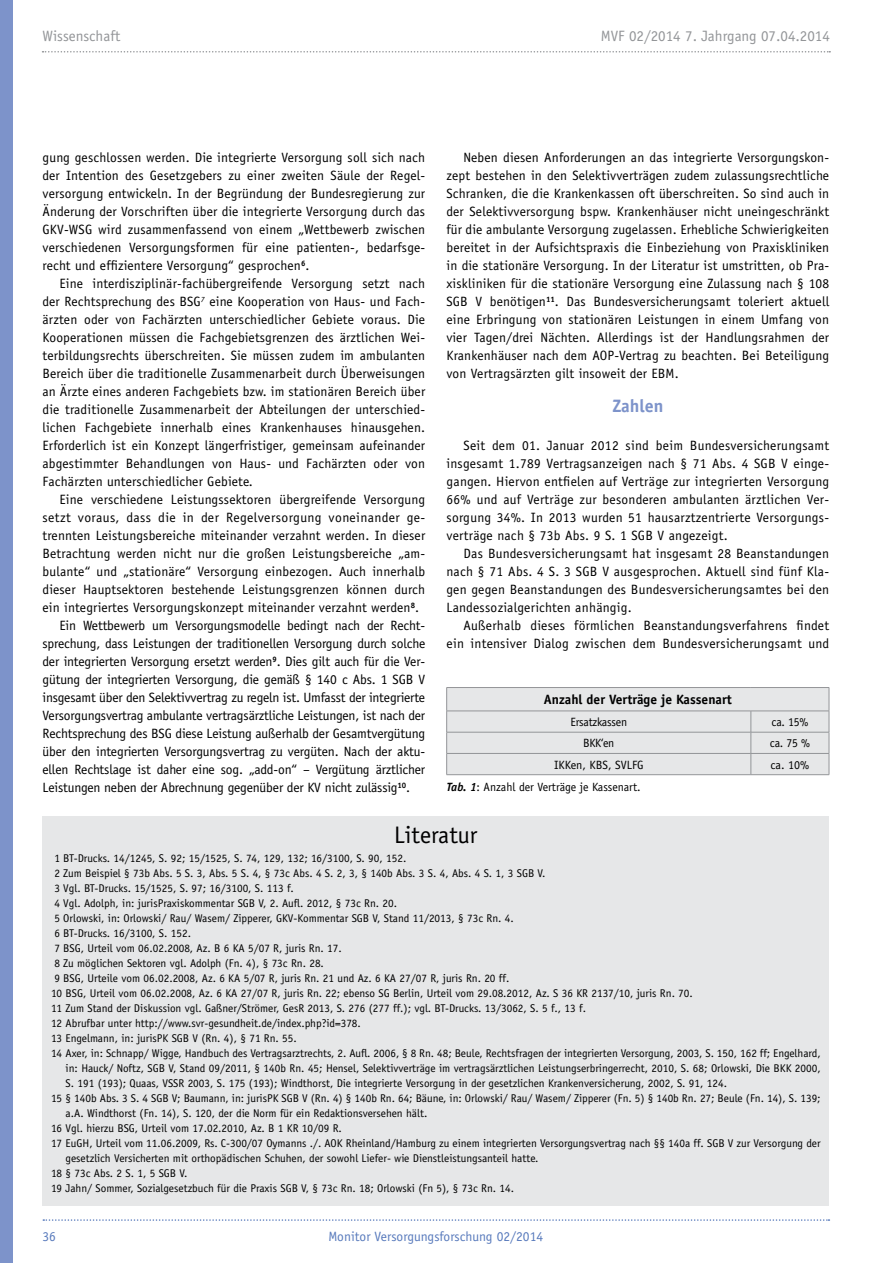
<style>
.page{position:relative;width:893px;height:1263px;background:#fff}
.page>*{position:absolute;margin:0;border:0;box-sizing:border-box;transform-origin:0 0}
.t1{font:24px "Officina Sans";color:#000}
.t2{font:700 18px "Officina Sans";color:#7d93ca}
.t3{font:15px "Officina Sans";color:#939598}
.t4{font:13.5px/18px "Officina Sans";letter-spacing:-.005em;color:#000;text-align:justify}
.t5{font:13.5px/18px "Officina Sans";letter-spacing:.02em;color:#000;text-align:right}
.t6{font:13.5px "Officina Sans";letter-spacing:.03em;color:#000}
.t7{font:13.5px "Officina Sans";color:#587abc}
.t8{font:700 13.5px "Officina Sans";color:#000}
.t9{font:12px "Officina Sans";color:#000}
.t10{font:12px "Officina Sans";letter-spacing:-.02em;color:#000}
.t11{font:11.25px "Officina Sans";color:#000}
.s1{font-weight:700;font-style:italic}
</style>
<div class="page">
<svg style="left:43px;top:51px;width:787px;height:2px"></svg>
<svg style="left:43px;top:1219px;width:786px;height:2px"></svg>
<div style="left:0;top:0;width:13px;height:1263px;background:#7d93ca"></div>
<div style="left:43px;top:816px;width:786px;height:390px;background:#e6e7e8"></div>
<svg style="left:446px;top:687px;width:384px;height:88px;background:#e0e1e2"></svg>
<hr style="left:446px;top:774px;width:305px;height:1px;background:#939598">
<hr style="left:751px;top:774px;width:78px;height:1px;background:#939598">
<p class="t3" style="left:43px;top:27px;width:79px">Wissenschaft</p>
<p class="t3" style="left:601px;top:27px;width:231px">MVF 02/2014 7. Jahrgang 07.04.2014</p>
<p class="t4" style="left:43px;top:148px;width:384px">gung geschlossen werden. Die integrierte Versorgung soll sich nach der Intention des Gesetzgebers zu einer zweiten Säule der Regel&shy;versorgung entwickeln. In der Begründung der Bundesregierung zur Änderung der Vorschriften über die integrierte Versorgung durch das GKV-WSG wird zusammenfassend von einem „Wettbewerb zwischen verschiedenen Versorgungsformen für eine patienten-, bedarfsge&shy;recht und effizientere Versorgung“ gesprochen<sup>6</sup>.</p>
<p class="t4" style="left:43px;top:274px;width:384px;text-indent:17px">Eine interdisziplinär-fachübergreifende Versorgung setzt nach der Rechtsprechung des BSG<sup>7</sup> eine Kooperation von Haus- und Fach&shy;ärzten oder von Fachärzten unterschiedlicher Gebiete voraus. Die Kooperationen müssen die Fachgebietsgrenzen des ärztlichen Wei&shy;terbildungsrechts überschreiten. Sie müssen zudem im ambulanten Bereich über die traditionelle Zusammenarbeit durch Überweisungen an Ärzte eines anderen Fachgebiets bzw. im stationären Bereich über die traditionelle Zusammenarbeit der Abteilungen der unterschied&shy;lichen Fachgebiete innerhalb eines Krankenhauses hinausgehen.<br>Erforderlich ist ein Konzept längerfristiger, gemeinsam aufeinander abgestimmter Behandlungen von Haus- und Fachärzten oder von Fachärzten unterschiedlicher Gebiete.</p>
<p class="t4" style="left:60px;top:490px;width:367px">Eine verschiedene Leistungssektoren übergreifende Versorgung</p>
<p class="t6" style="left:43px;top:510px;width:384px">setzt voraus, dass die in der Regelversorgung voneinander ge-</p>
<p class="t4" style="left:43px;top:526px;width:384px">trennten Leistungsbereiche miteinander verzahnt werden. In dieser</p>
<p class="t4" style="left:43px;top:544px;width:384px">Betrachtung werden nicht nur die großen Leistungsbereiche „am-</p>
<p class="t4" style="left:43px;top:562px;width:384px">bulante“ und „stationäre“ Versorgung einbezogen. Auch innerhalb</p>
<p class="t4" style="left:43px;top:580px;width:384px">dieser Hauptsektoren bestehende Leistungsgrenzen können durch</p>
<p class="t4" style="left:43px;top:598px;width:378px">ein integriertes Versorgungskonzept miteinander verzahnt werden<sup>8</sup>.</p>
<p class="t4" style="left:60px;top:616px;width:367px">Ein Wettbewerb um Versorgungsmodelle bedingt nach der Recht-</p>
<p class="t4" style="left:43px;top:634px;width:384px">sprechung, dass Leistungen der traditionellen Versorgung durch solche</p>
<p class="t4" style="left:43px;top:652px;width:384px">der integrierten Versorgung ersetzt werden<sup>9</sup>. Dies gilt auch für die Ver-</p>
<p class="t4" style="left:43px;top:670px;width:384px">gütung der integrierten Versorgung, die gemäß § 140 c Abs. 1 SGB V</p>
<p class="t4" style="left:43px;top:688px;width:384px">insgesamt über den Selektivvertrag zu regeln ist. Umfasst der integrierte</p>
<p class="t4" style="left:43px;top:706px;width:384px">Versorgungsvertrag ambulante vertragsärztliche Leistungen, ist nach der</p>
<p class="t4" style="left:43px;top:724px;width:384px">Rechtsprechung des BSG diese Leistung außerhalb der Gesamtvergütung</p>
<p class="t4" style="left:43px;top:742px;width:384px">über den integrierten Versorgungsvertrag zu vergüten. Nach der aktu-</p>
<p class="t4" style="left:43px;top:760px;width:384px">ellen Rechtslage ist daher eine sog. „add-on“ – Vergütung ärztlicher</p>
<p class="t4" style="left:43px;top:778px;width:369px">Leistungen neben der Abrechnung gegenüber der KV nicht zulässig<sup>10</sup>.</p>
<p class="t4" style="left:446px;top:148px;width:384px;text-indent:17px">Neben diesen Anforderungen an das integrierte Versorgungskon&shy;zept bestehen in den Selektivverträgen zudem zulassungsrechtliche Schranken, die die Krankenkassen oft überschreiten. So sind auch in der Selektivversorgung bspw. Krankenhäuser nicht uneingeschränkt für die ambulante Versorgung zugelassen. Erhebliche Schwierigkeiten bereitet in der Aufsichtspraxis die Einbeziehung von Praxiskliniken in die stationäre Versorgung. In der Literatur ist umstritten, ob Pra&shy;xiskliniken für die stationäre Versorgung eine Zulassung nach § 108<br>SGB V benötigen<sup>11</sup>. Das Bundesversicherungsamt toleriert aktuell eine Erbringung von stationären Leistungen in einem Umfang von vier Tagen/drei Nächten. Allerdings ist der Handlungsrahmen der Krankenhäuser nach dem AOP-Vertrag zu beachten. Bei Beteiligung von Vertragsärzten gilt insoweit der EBM.</p>
<h2 class="t2" style="left:612px;top:395px;width:52px">Zahlen</h2>
<p class="t4" style="left:446px;top:436px;width:384px;text-indent:17px">Seit dem 01. Januar 2012 sind beim Bundesversicherungsamt insgesamt 1.789 Vertragsanzeigen nach § 71 Abs. 4 SGB V einge&shy;gangen. Hiervon entfielen auf Verträge zur integrierten Versorgung 66% und auf Verträge zur besonderen ambulanten ärztlichen Ver&shy;sorgung 34%. In 2013 wurden 51 hausarztzentrierte Versorgungs&shy;verträge nach § 73b Abs. 9 S. 1 SGB V angezeigt.</p>
<p class="t4" style="left:446px;top:544px;width:384px;text-indent:17px">Das Bundesversicherungsamt hat insgesamt 28 Beanstandungen nach § 71 Abs. 4 S. 3 SGB V ausgesprochen. Aktuell sind fünf Kla&shy;gen gegen Beanstandungen des Bundesversicherungsamtes bei den Landessozialgerichten anhängig.</p>
<p class="t5" style="left:446px;top:616px;width:384px">Außerhalb dieses förmlichen Beanstandungsverfahrens findet ein intensiver Dialog zwischen dem Bundesversicherungsamt und</p>
<p class="t8" style="left:544px;top:691px;width:189px">Anzahl der Verträge je Kassenart</p>
<p class="t10" style="left:570px;top:715px;width:58px">Ersatzkassen</p>
<p class="t9" style="left:772px;top:715px;width:38px">ca. 15%</p>
<p class="t9" style="left:583px;top:736px;width:33px">BKK‘en</p>
<p class="t9" style="left:770px;top:736px;width:41px">ca. 75 %</p>
<p class="t9" style="left:554px;top:757px;width:91px">IKKen, KBS, SVLFG</p>
<p class="t9" style="left:770px;top:757px;width:40px">ca. 10%</p>
<p class="t9" style="left:446px;top:780px;width:196px"><span class="s1">Tab. 1</span>: Anzahl der Verträge je Kassenart.</p>
<h1 class="t1" style="left:394px;top:821px;width:85px">Literatur</h1>
<p class="t11" style="left:54px;top:852px;width:354px">1 BT-Drucks. 14/1245, S. 92; 15/1525, S. 74, 129, 132; 16/3100, S. 90, 152.</p>
<p class="t11" style="left:54px;top:867px;width:493px">2 Zum Beispiel § 73b Abs. 5 S. 3, Abs. 5 S. 4, § 73c Abs. 4 S. 2, 3, § 140b Abs. 3 S. 4, Abs. 4 S. 1, 3 SGB V.</p>
<p class="t11" style="left:54px;top:882px;width:241px">3 Vgl. BT-Drucks. 15/1525, S. 97; 16/3100, S. 113 f.</p>
<p class="t11" style="left:54px;top:897px;width:344px">4 Vgl. Adolph, in: jurisPraxiskommentar SGB V, 2. Aufl. 2012, § 73c Rn. 20.</p>
<p class="t11" style="left:54px;top:912px;width:461px">5 Orlowski, in: Orlowski/ Rau/ Wasem/ Zipperer, GKV-Kommentar SGB V, Stand 11/2013, § 73c Rn. 4.</p>
<p class="t11" style="left:54px;top:927px;width:138px">6 BT-Drucks. 16/3100, S. 152.</p>
<p class="t11" style="left:54px;top:942px;width:289px">7 BSG, Urteil vom 06.02.2008, Az. B 6 KA 5/07 R, juris Rn. 17.</p>
<p class="t11" style="left:54px;top:957px;width:271px">8 Zu möglichen Sektoren vgl. Adolph (Fn. 4), § 73c Rn. 28.</p>
<p class="t11" style="left:54px;top:972px;width:456px">9 BSG, Urteile vom 06.02.2008, Az. 6 KA 5/07 R, juris Rn. 21 und Az. 6 KA 27/07 R, juris Rn. 20 ff.</p>
<p class="t11" style="left:51px;top:987px;width:643px">10 BSG, Urteil vom 06.02.2008, Az. 6 KA 27/07 R, juris Rn. 22; ebenso SG Berlin, Urteil vom 29.08.2012, Az. S 36 KR 2137/10, juris Rn. 70.</p>
<p class="t11" style="left:51px;top:1002px;width:536px">11 Zum Stand der Diskussion vgl. Gaßner/Strömer, GesR 2013, S. 276 (277 ff.); vgl. BT-Drucks. 13/3062, S. 5 f., 13 f.</p>
<p class="t11" style="left:51px;top:1017px;width:311px">12 Abrufbar unter http://www.svr-gesundheit.de/index.php?id=378.</p>
<p class="t11" style="left:51px;top:1032px;width:247px">13 Engelmann, in: jurisPK SGB V (Rn. 4), § 71 Rn. 55.</p>
<p class="t11" style="left:51px;top:1047px;width:771px">14 Axer, in: Schnapp/ Wigge, Handbuch des Vertragsarztrechts, 2. Aufl. 2006, § 8 Rn. 48; Beule, Rechtsfragen der integrierten Versorgung, 2003, S. 150, 162 ff; Engelhard,</p>
<p class="t11" style="left:66px;top:1062px;width:757px">in: Hauck/ Noftz, SGB V, Stand 09/2011, § 140b Rn. 45; Hensel, Selektivverträge im vertragsärztlichen Leistungserbringerrecht, 2010, S. 68; Orlowski, Die BKK 2000,</p>
<p class="t11" style="left:66px;top:1077px;width:663px">S. 191 (193); Quaas, VSSR 2003, S. 175 (193); Windthorst, Die integrierte Versorgung in der gesetzlichen Krankenversicherung, 2002, S. 91, 124.</p>
<p class="t11" style="left:51px;top:1092px;width:771px">15 § 140b Abs. 3 S. 4 SGB V; Baumann, in: jurisPK SGB V (Rn. 4) § 140b Rn. 64; Bäune, in: Orlowski/ Rau/ Wasem/ Zipperer (Fn. 5) § 140b Rn. 27; Beule (Fn. 14), S. 139;</p>
<p class="t11" style="left:66px;top:1107px;width:363px">a.A. Windthorst (Fn. 14), S. 120, der die Norm für ein Redaktionsversehen hält.</p>
<p class="t11" style="left:51px;top:1122px;width:292px">16 Vgl. hierzu BSG, Urteil vom 17.02.2010, Az. B 1 KR 10/09 R.</p>
<p class="t11" style="left:51px;top:1137px;width:771px">17 EuGH, Urteil vom 11.06.2009, Rs. C-300/07 Oymanns ./. AOK Rheinland/Hamburg zu einem integrierten Versorgungsvertrag nach §§ 140a ff. SGB V zur Versorgung der</p>
<p class="t11" style="left:66px;top:1152px;width:474px">gesetzlich Versicherten mit orthopädischen Schuhen, der sowohl Liefer- wie Dienstleistungsanteil hatte.</p>
<p class="t11" style="left:51px;top:1167px;width:138px">18 § 73c Abs. 2 S. 1, 5 SGB V.</p>
<p class="t11" style="left:51px;top:1182px;width:465px">19 Jahn/ Sommer, Sozialgesetzbuch für die Praxis SGB V, § 73c Rn. 18; Orlowski (Fn 5), § 73c Rn. 14.</p>
<p class="t7" style="left:43px;top:1228px;width:15px">36</p>
<p class="t7" style="left:329px;top:1228px;width:216px">Monitor Versorgungsforschung 02/2014</p>
</div>
